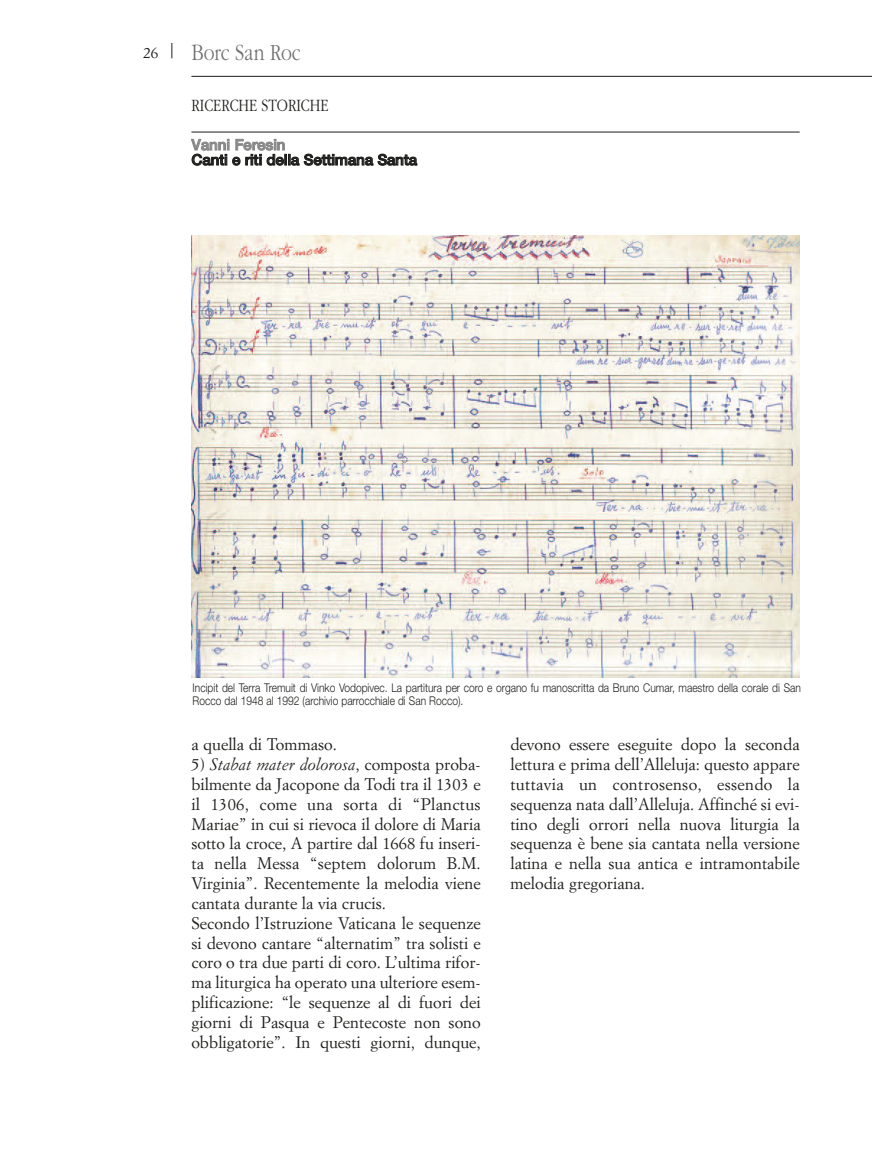
<style>
.page{position:relative;width:872px;height:1149px;background:#fff}
.page>*{position:absolute;margin:0;border:0;box-sizing:border-box;transform-origin:0 0}
.t1{font:300 24px "Aplgaram";color:#706f6f}
.t2{font:300 18px "Aplgaram";color:#1d1d1b}
.t3{font:16.5px/19.8px "Simoncini Garamond";color:#1d1d1b}
.t4{font:15px "Helvetica Medium Yu";letter-spacing:-.005em;color:#1d1d1b}
.t5{font:15px "Helvetica Medium Yu";color:#878787}
.t6{font:15px "Simoncini Garamond";color:#1d1d1b}
.t7{font:300 12px/13.5px "Helvetica Neue";color:#1d1d1b;scale:.85 1}
.s1{font-size:19.5px}
.s2{font-style:italic}
</style>
<div class="page">
<hr style="left:191px;top:76px;width:681px;height:1px;background:#1d1d1b">
<hr style="left:191px;top:132px;width:608px;height:1px;background:#1d1d1b">
<img style="left:191px;top:235px;width:608px;height:442px">
<p class="t6" style="left:143px;top:46px;width:32px">26 <span class="s1">|</span></p>
<h1 class="t1" style="left:191px;top:37px;width:111px">Borc San Roc</h1>
<p class="t2" style="left:191px;top:94px;width:139px">RICERCHE STORICHE</p>
<p class="t5" style="left:191px;top:136px;width:95px">Vanni Feresin</p>
<p class="t4" style="left:191px;top:151px;width:227px">Canti e riti della Settimana Santa</p>
<p class="t7" style="left:193px;top:680px;width:717px">Incipit del Terra Tremuit di Vinko Vodopivec. La partitura per coro e organo fu manoscritta da Bruno Cumar, maestro della corale di San<br>Rocco dal 1948 al 1992 (archivio parrocchiale di San Rocco).</p>
<p class="t3" style="left:191px;top:735px;width:147px">a quella di Tommaso.</p>
<p class="t3" style="left:191px;top:755px;width:291px">5) <span class="s2">Stabat mater dolorosa</span>, composta proba&shy;bilmente da Jacopone da Todi tra il 1303 e il 1306, come una sorta di “Planctus Mariae” in cui si rievoca il dolore di Maria sotto la croce, A partire dal 1668 fu inseri&shy;ta nella Messa “septem dolorum B.M.<br>Virginia”. Recentemente la melodia viene cantata durante la via crucis.<br>Secondo l’Istruzione Vaticana le sequenze si devono cantare “alternatim” tra solisti e coro o tra due parti di coro. L’ultima rifor&shy;ma liturgica ha operato una ulteriore esem&shy;plificazione: “le sequenze al di fuori dei giorni di Pasqua e Pentecoste non sono obbligatorie”. In questi giorni, dunque,</p>
<p class="t3" style="left:510px;top:735px;width:291px;text-align:justify">devono essere eseguite dopo la seconda lettura e prima dell’Alleluja: questo appare tuttavia un controsenso, essendo la sequenza nata dall’Alleluja. Affinché si evi&shy;tino degli orrori nella nuova liturgia la sequenza è bene sia cantata nella versione latina e nella sua antica e intramontabile melodia gregoriana.</p>
</div>
